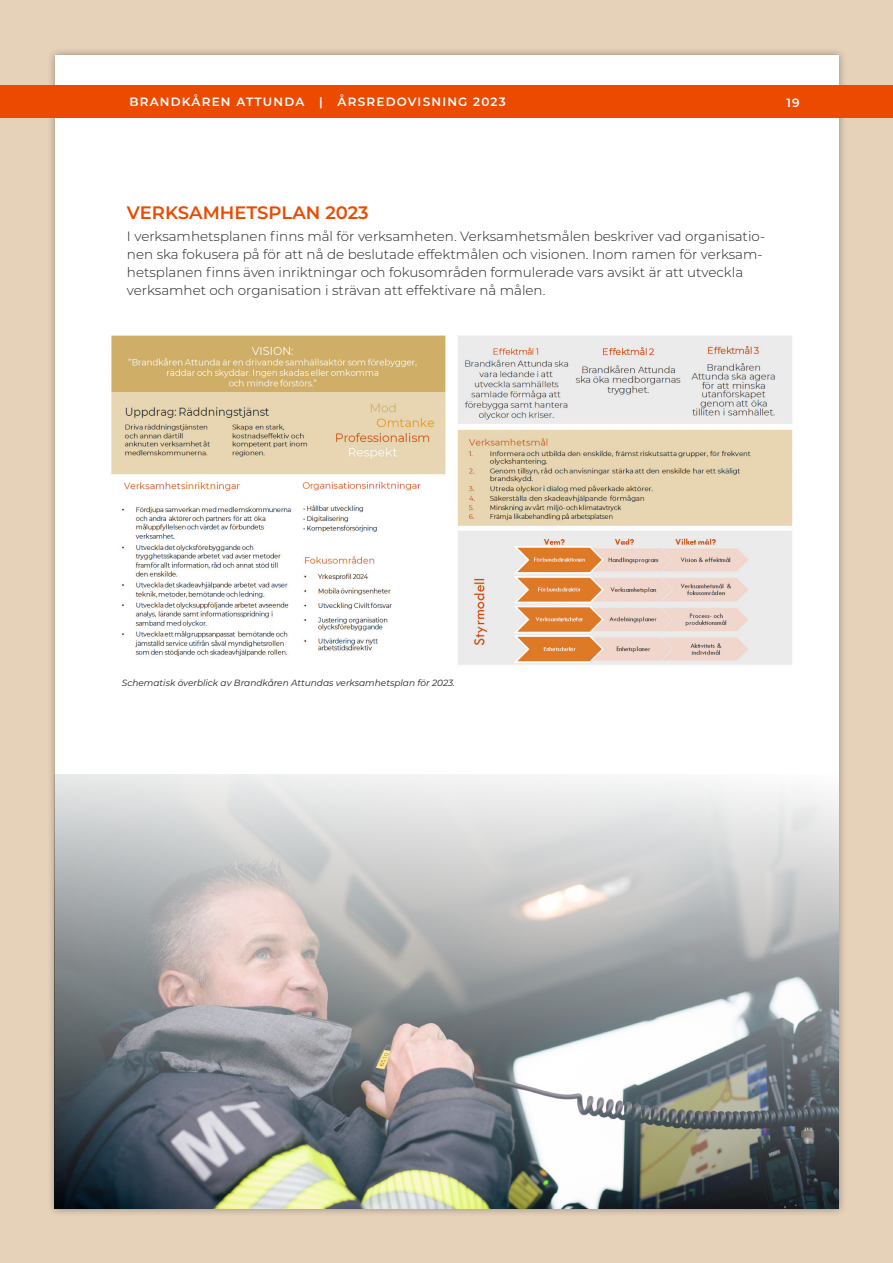
<style>
.page{position:relative;width:893px;height:1263px;background:#e6d1b9}
.page>*{position:absolute;margin:0;border:0;box-sizing:border-box;transform-origin:0 0}
.mellis{font:600 18px "Montserrat";color:#eb4a00}
.t1{font:300 13.5px/18px "Montserrat";color:#231f20}
.t2{font:500 13.5px "Montserrat";color:#fff}
.t3{font:600 12px "Montserrat";letter-spacing:.1em;color:#fff}
.t4{font:italic 9px "Montserrat";color:#231f20}
</style>
<div class="page">
<div style="left:47px;top:47px;width:800px;height:1170px;background:#231f20;opacity:.4"></div>
<div style="left:55px;top:55px;width:784px;height:1154px;background:#fff"></div>
<div style="left:0;top:85px;width:880px;height:33px;background:#eb4a00"></div>
<img style="left:111px;top:335px;width:682px;height:330px">
<img style="left:54px;top:775px;width:785px;height:434px">
<h2 class="t3" style="left:129px;top:94px;width:378px">BRANDKÅREN ATTUNDA | ÅRSREDOVISNING 2023</h2>
<p class="t3" style="left:140px;top:94px;width:378px">BRANDKÅREN ATTUNDA | ÅRSREDOVISNING 2022</p>
<p class="t3" style="left:788px;top:94px;width:15px">19</p>
<p class="t2" style="left:788px;top:90px;width:16px">19</p>
<h2 class="t3" style="left:786px;top:94px;width:15px">19</h2>
<p class="mellis" style="left:127px;top:200px;width:243px">VERKSAMHETSPLAN 2023</p>
<p class="t1" style="left:127px;top:227px;width:640px">I verksamhetsplanen finns mål för verksamheten. Verksamhetsmålen beskriver vad organisatio&shy;nen ska fokusera på för att nå de beslutade effektmålen och visionen. Inom ramen för verksam&shy;hetsplanen finns även inriktningar och fokusområden formulerade vars avsikt är att utveckla verksamhet och organisation i strävan att effektivare nå målen.</p>
<p class="t4" style="left:122px;top:676px;width:335px">Schematisk överblick av Brandkåren Attundas verksamhetsplan för 2023.</p>
</div>
